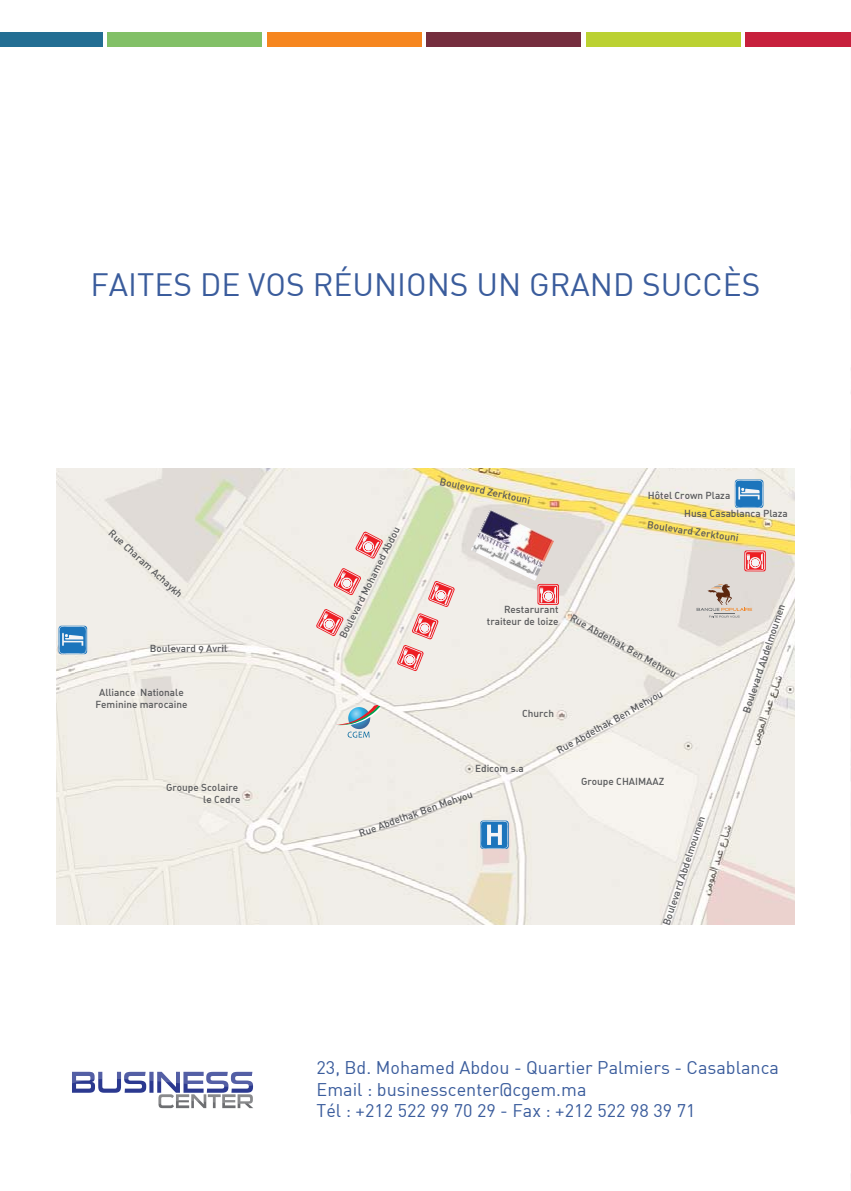
<style>
.page{position:relative;width:851px;height:1191px;background:#fff}
.page>*{position:absolute;margin:0;border:0;box-sizing:border-box;transform-origin:0 0}
.t1{font:31.6px "DIN";color:#3a5c9c}
.t2{font:18px/21.6px "DIN";color:#3a5c9c}
.t3{font:10px/12px "DIN Medium Alternate";color:#58595b;text-align:right}
</style>
<div class="page">
<svg style="left:72px;top:1071px;width:181px;height:37px"></svg>
<img style="left:57px;top:468px;width:737px;height:456px">
<svg style="left:355px;top:531px;width:28px;height:28px"></svg>
<svg style="left:333px;top:568px;width:28px;height:27px"></svg>
<svg style="left:316px;top:609px;width:28px;height:27px"></svg>
<svg style="left:397px;top:613px;width:41px;height:58px;background:#efc2bf"></svg>
<svg style="left:428px;top:580px;width:27px;height:27px"></svg>
<svg style="left:537px;top:584px;width:22px;height:21px"></svg>
<svg style="left:538px;top:585px;width:20px;height:19px"></svg>
<svg style="left:744px;top:550px;width:21px;height:21px"></svg>
<svg style="left:745px;top:551px;width:19px;height:19px"></svg>
<svg style="left:734px;top:479px;width:29px;height:29px"></svg>
<svg style="left:735px;top:480px;width:27px;height:27px"></svg>
<svg style="left:59px;top:625px;width:28px;height:29px"></svg>
<svg style="left:59px;top:626px;width:27px;height:27px"></svg>
<svg style="left:696px;top:584px;width:56px;height:33px;background:#d0c5bd"></svg>
<svg style="left:336px;top:705px;width:44px;height:32px"></svg>
<img style="left:470px;top:509px;width:84px;height:72px">
<svg style="left:480px;top:820px;width:28px;height:29px"></svg>
<svg style="left:480px;top:821px;width:28px;height:27px"></svg>
<div style="left:267px;top:32px;width:154px;height:14px;background:#f6861f"></div>
<div style="left:108px;top:32px;width:154px;height:14px;background:#82c067"></div>
<div style="left:426px;top:32px;width:154px;height:14px;background:#752e3e"></div>
<div style="left:745px;top:32px;width:105px;height:14px;background:#c7203c"></div>
<div style="left:586px;top:32px;width:154px;height:14px;background:#bbd132"></div>
<div style="left:0;top:32px;width:102px;height:14px;background:#236e93"></div>
<h1 class="t1" style="left:91px;top:265px;width:671px">FAITES DE VOS RÉUNIONS UN GRAND SUCCÈS</h1>
<p class="t3" style="left:114px;top:527px;width:97px;rotate:42deg">Rue Charam Achaykh</p>
<p class="t3" style="left:150px;top:642px;width:79px">Boulevard 9 Avril</p>
<p class="t3" style="left:95px;top:686px;width:94px;text-align:center">Alliance Nationale<br>Feminine marocaine</p>
<p class="t3" style="left:166px;top:781px;width:76px">Groupe Scolaire le Cedre</p>
<p class="t3" style="left:337px;top:635px;width:125px;rotate:-64deg">Boulevard Mohamed Abdou</p>
<p class="t3" style="left:441px;top:475px;width:94px;rotate:12deg">Boulevard Zerktouni</p>
<p class="t3" style="left:684px;top:486px;width:105px;line-height:17.6px;text-align:left;text-indent:-36px">Hôtel Crown Plaza<br>Husa Casablanca Plaza</p>
<p class="t3" style="left:648px;top:519px;width:94px;rotate:8deg">Boulevard Zerktouni</p>
<p class="t3" style="left:487px;top:603px;width:73px">Restarurant traiteur de loize</p>
<p class="t3" style="left:574px;top:611px;width:121px;rotate:29deg">Rue Abdelhak Ben Mehyou</p>
<p class="t3" style="left:554px;top:745px;width:121px;rotate:-29deg">Rue Abdelhak Ben Mehyou</p>
<p class="t3" style="left:522px;top:706px;width:33px">Church</p>
<p class="t3" style="left:475px;top:761px;width:50px">Edicom s.a</p>
<p class="t3" style="left:581px;top:775px;width:85px">Groupe CHAIMAAZ</p>
<p class="t3" style="left:740px;top:710px;width:115px;rotate:-72deg">Boulevard Abdelmoumen</p>
<p class="t3" style="left:357px;top:827px;width:121px;rotate:-19deg">Rue Abdelhak Ben Mehyou</p>
<p class="t3" style="left:660px;top:923px;width:115px;rotate:-72deg">Boulevard Abdelmoumen</p>
<h2 class="t2" style="left:316px;top:1056px;width:464px">23, Bd. Mohamed Abdou - Quartier Palmiers - Casablanca<br>Email : businesscenter@cgem.ma<br>Tél : +212 522 99 70 29 - Fax : +212 522 98 39 71</h2>
</div>
